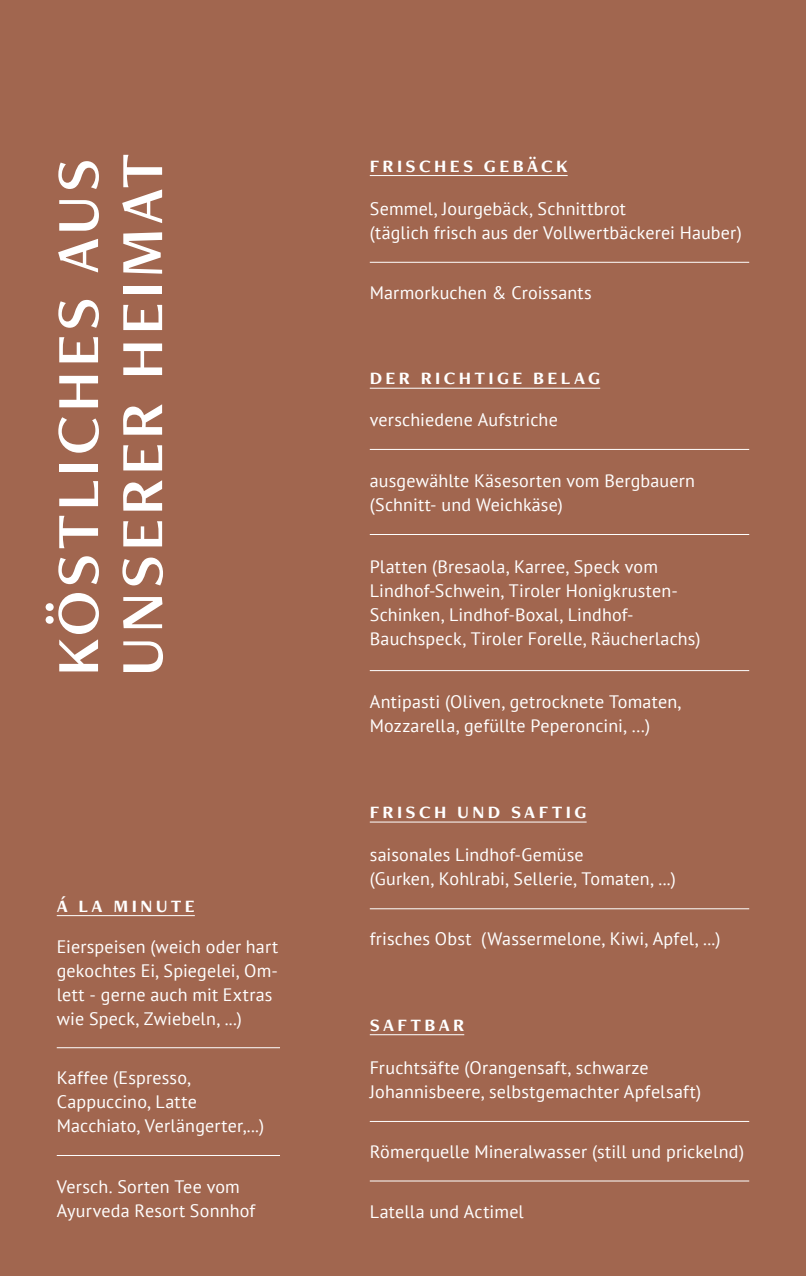
<style>
.page{position:relative;width:806px;height:1276px;background:#fff}
.page>*{position:absolute;margin:0;border:0;box-sizing:border-box;transform-origin:0 0}
.t1{font:62px/64px "Freight Neo Pro Semi";letter-spacing:.055em;color:#fff}
.t2{font:18px/24px "PT Sans";letter-spacing:.01em;color:#fff}
.t3{font:700 18px "Freight Neo Pro";letter-spacing:.185em;color:#fff}
</style>
<div class="page">
<div style="left:0;top:0;width:805px;height:1276px;background:#a1664f"></div>
<hr style="left:369px;top:534px;width:379px;height:1px;background:#fff">
<hr style="left:369px;top:670px;width:379px;height:1px;background:#fff">
<hr style="left:369px;top:908px;width:379px;height:1px;background:#fff">
<hr style="left:369px;top:1121px;width:379px;height:1px;background:#fff">
<hr style="left:369px;top:449px;width:379px;height:1px;background:#fff">
<hr style="left:369px;top:262px;width:379px;height:1px;background:#fff">
<hr style="left:369px;top:1180px;width:379px;height:1px;background:#fff">
<hr style="left:369px;top:175px;width:198px;height:1px;background:#fff">
<hr style="left:369px;top:388px;width:231px;height:1px;background:#fff">
<hr style="left:369px;top:821px;width:217px;height:1px;background:#fff">
<hr style="left:369px;top:1034px;width:95px;height:1px;background:#fff">
<hr style="left:57px;top:1047px;width:223px;height:1px;background:#fff">
<hr style="left:57px;top:1155px;width:223px;height:1px;background:#fff">
<hr style="left:57px;top:915px;width:138px;height:1px;background:#fff">
<h1 class="t1" style="left:44px;top:676px;width:525px;rotate:-90deg">KÖSTLICHES AUS<br>UNSERER HEIMAT</h1>
<p class="t3" style="left:369px;top:153px;width:199px">FRISCHES GEBÄCK</p>
<p class="t2" style="left:369px;top:196px;width:373px">Semmel, Jourgebäck, Schnittbrot<br>(täglich frisch aus der Vollwertbäckerei Hauber)</p>
<p class="t2" style="left:369px;top:280px;width:223px">Marmorkuchen &amp; Croissants</p>
<p class="t3" style="left:369px;top:366px;width:232px">DER RICHTIGE BELAG</p>
<p class="t2" style="left:369px;top:408px;width:189px">verschiedene Aufstriche</p>
<p class="t2" style="left:369px;top:468px;width:326px">ausgewählte Käsesorten vom Bergbauern (Schnitt- und Weichkäse)</p>
<p class="t2" style="left:369px;top:554px;width:332px">Platten (Bresaola, Karree, Speck vom Lindhof-Schwein, Tiroler Honigkrusten-Schinken, Lindhof-Boxal, Lindhof-Bauchspeck, Tiroler Forelle, Räucherlachs)</p>
<p class="t2" style="left:369px;top:689px;width:312px">Antipasti (Oliven, getrocknete Tomaten,<br>Mozzarella, gefüllte Peperoncini, …)</p>
<p class="t3" style="left:57px;top:893px;width:139px">Á LA MINUTE</p>
<p class="t2" style="left:57px;top:934px;width:223px">Eierspeisen (weich oder hart gekochtes Ei, Spiegelei, Om&shy;lett - gerne auch mit Extras wie Speck, Zwiebeln, ...)</p>
<p class="t2" style="left:57px;top:1065px;width:209px">Kaffee (Espresso,<br>Cappuccino, Latte<br>Macchiato, Verlängerter,...)</p>
<p class="t2" style="left:57px;top:1174px;width:200px">Versch. Sorten Tee vom<br>Ayurveda Resort Sonnhof</p>
<p class="t3" style="left:369px;top:800px;width:218px">FRISCH UND SAFTIG</p>
<p class="t2" style="left:369px;top:842px;width:307px">saisonales Lindhof-Gemüse<br>(Gurken, Kohlrabi, Sellerie, Tomaten, ...)</p>
<p class="t2" style="left:369px;top:926px;width:352px">frisches Obst (Wassermelone, Kiwi, Apfel, ...)</p>
<p class="t3" style="left:369px;top:1012px;width:96px">SAFTBAR</p>
<p class="t2" style="left:369px;top:1055px;width:333px">Fruchtsäfte (Orangensaft, schwarze<br>Johannisbeere, selbstgemachter Apfelsaft)</p>
<p class="t2" style="left:369px;top:1139px;width:375px">Römerquelle Mineralwasser (still und prickelnd)</p>
<p class="t2" style="left:369px;top:1198px;width:155px">Latella und Actimel</p>
</div>
